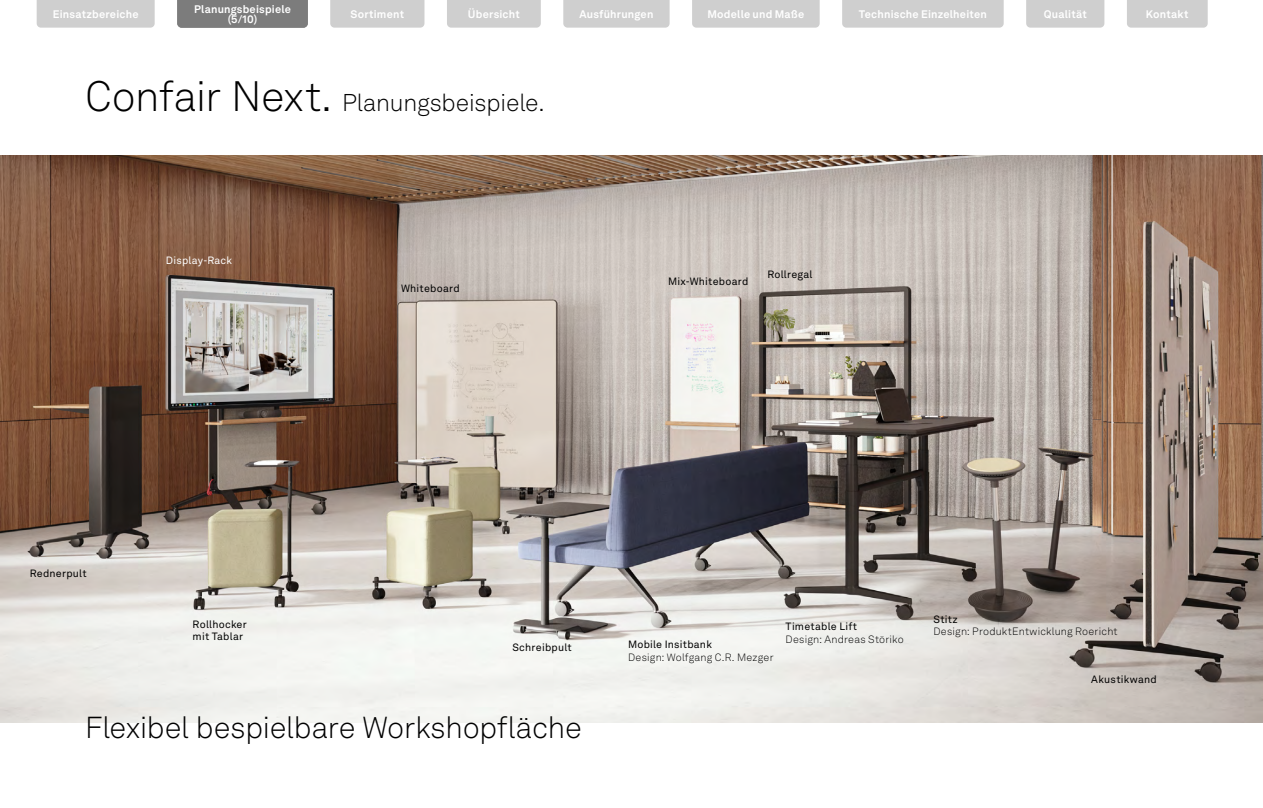
<style>
.page{position:relative;width:1263px;height:808px;background:#fff}
.page>*{position:absolute;margin:0;border:0;box-sizing:border-box;transform-origin:0 0}
.t1{font:300 30px "Akkurat LL";letter-spacing:-.005em;color:#000}
.t2{font:300 24px "Akkurat LL";letter-spacing:-.005em;color:#000}
.t3{font:700 10.8px/10.5px "Akkurat LL";letter-spacing:.02em;color:#fff;text-align:center}
.t4{font:10.5px/12.6px "Akkurat LL";letter-spacing:.02em;color:#000}
.t5{font:300 10.5px "Akkurat LL";letter-spacing:.02em;color:#000}
.t6{font:10.5px "Akkurat LL";letter-spacing:.02em;color:#fff}
.s1{font-size:42px}
</style>
<div class="page">
<img style="left:0;top:156px;width:1263px;height:567px">
<div style="left:37px;top:0;width:118px;height:28px;background:#cfcfcf"></div>
<div style="left:563px;top:0;width:107px;height:28px;background:#cfcfcf"></div>
<div style="left:447px;top:0;width:94px;height:28px;background:#cfcfcf"></div>
<div style="left:330px;top:0;width:94px;height:28px;background:#cfcfcf"></div>
<div style="left:1127px;top:0;width:81px;height:28px;background:#cfcfcf"></div>
<div style="left:692px;top:0;width:128px;height:28px;background:#cfcfcf"></div>
<div style="left:842px;top:0;width:162px;height:28px;background:#cfcfcf"></div>
<div style="left:1026px;top:0;width:78px;height:28px;background:#cfcfcf"></div>
<div style="left:177px;top:0;width:131px;height:28px;background:#7c7c7c"></div>
<p class="t3" style="left:194px;top:3px;width:99px">Planungsbeispiele (5/10)</p>
<p class="t3" style="left:53px;top:8px;width:87px">Einsatzbereiche</p>
<p class="t3" style="left:194px;top:8px;width:99px">Planungsbeispiele</p>
<p class="t3" style="left:350px;top:8px;width:55px">Sortiment</p>
<p class="t3" style="left:468px;top:8px;width:54px">Übersicht</p>
<p class="t3" style="left:579px;top:8px;width:76px">Ausführungen</p>
<p class="t3" style="left:707px;top:8px;width:98px">Modelle und Maße</p>
<p class="t3" style="left:859px;top:8px;width:129px">Technische Einzelheiten</p>
<p class="t3" style="left:1044px;top:8px;width:45px">Qualität</p>
<p class="t3" style="left:1146px;top:8px;width:44px">Kontakt</p>
<h2 class="t2" style="left:85px;top:86px;width:461px"><span class="s1">Confair Next.</span> Planungsbeispiele.</h2>
<p class="t6" style="left:166px;top:253px;width:68px">Display-Rack</p>
<p class="t4" style="left:401px;top:282px;width:60px">Whiteboard</p>
<p class="t4" style="left:668px;top:275px;width:82px">Mix-Whiteboard</p>
<p class="t4" style="left:767px;top:268px;width:47px">Rollregal</p>
<p class="t4" style="left:30px;top:566px;width:58px">Rednerpult</p>
<p class="t4" style="left:193px;top:617px;width:56px">Rollhocker mit Tablar</p>
<p class="t4" style="left:512px;top:641px;width:61px">Schreibpult</p>
<h1 class="t1" style="left:85px;top:707px;width:498px">Flexibel bespielbare Workshopfläche</h1>
<p class="t4" style="left:628px;top:638px;width:85px">Mobile Insitbank</p>
<p class="t5" style="left:628px;top:650px;width:147px">Design: Wolfgang C.R. Mezger</p>
<p class="t4" style="left:786px;top:620px;width:73px">Timetable Lift</p>
<p class="t5" style="left:786px;top:632px;width:120px">Design: Andreas Störiko</p>
<p class="t4" style="left:933px;top:612px;width:26px">Stitz</p>
<p class="t5" style="left:933px;top:624px;width:186px">Design: ProduktEntwicklung Roericht</p>
<p class="t4" style="left:1091px;top:672px;width:67px">Akustikwand</p>
</div>
